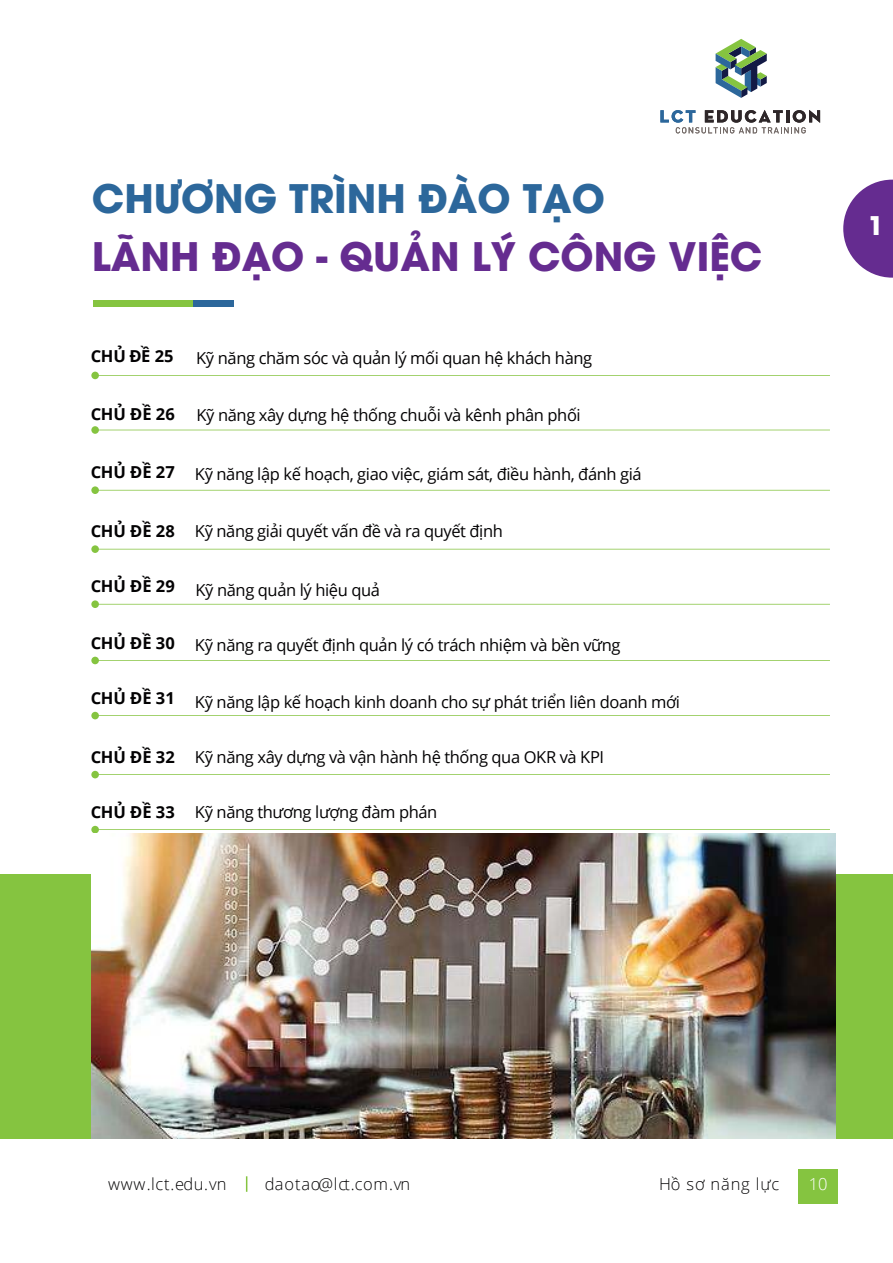
<style>
.page{position:relative;width:893px;height:1263px;background:#fff}
.page>*{position:absolute;margin:0;border:0;box-sizing:border-box;transform-origin:0 0}
.t1{font:700 39px "UTM Avo";color:#652c90}
.t2{font:700 39px "UTM Avo";color:#2c679b}
.t3{font:700 25.5px "UTM Avo";color:#fff}
.t4{font:16.5px "Open Sans";letter-spacing:-.025em;color:#030203}
.t5{font:700 16.5px "Open Sans";color:#030203}
.t6{font:300 16.5px "Open Sans";letter-spacing:.05em;color:#030203}
.t7{font:300 16.5px "Open Sans";letter-spacing:.03em;color:#030203}
.t8{font:300 16.5px "Open Sans";color:#fff}
.s1{font-weight:700}
</style>
<div class="page">
<div style="left:0;top:874px;width:893px;height:265px;background:#85c440"></div>
<div style="left:134px;top:300px;width:99px;height:6px;background:#2c679b"></div>
<div style="left:93px;top:300px;width:100px;height:6px;background:#85c440"></div>
<div style="left:91px;top:372px;width:8px;height:7px;background:#85c440;border-radius:4px"></div>
<div style="left:91px;top:426px;width:8px;height:8px;background:#85c440;border-radius:4px"></div>
<div style="left:91px;top:486px;width:8px;height:8px;background:#85c440;border-radius:4px"></div>
<div style="left:91px;top:545px;width:8px;height:8px;background:#85c440;border-radius:4px"></div>
<div style="left:91px;top:600px;width:8px;height:8px;background:#85c440;border-radius:4px"></div>
<div style="left:91px;top:657px;width:8px;height:7px;background:#85c440;border-radius:4px"></div>
<div style="left:91px;top:712px;width:8px;height:7px;background:#85c440;border-radius:4px"></div>
<div style="left:91px;top:771px;width:8px;height:7px;background:#85c440;border-radius:4px"></div>
<div style="left:91px;top:826px;width:8px;height:7px;background:#85c440;border-radius:4px"></div>
<img style="left:91px;top:833px;width:745px;height:306px">
<svg style="left:246px;top:1176px;width:1px;height:16px"></svg>
<div style="left:798px;top:1169px;width:40px;height:34px;background:#85c440"></div>
<svg style="left:716px;top:39px;width:51px;height:59px"></svg>
<svg style="left:660px;top:110px;width:160px;height:23px"></svg>
<svg style="left:843px;top:180px;width:50px;height:98px"></svg>
<h1 class="t2" style="left:92px;top:166px;width:514px">CHƯƠNG TRÌNH ĐÀO TẠO</h1>
<h1 class="t1" style="left:92px;top:224px;width:672px">LÃNH ĐẠO - QUẢN LÝ CÔNG VIỆC</h1>
<p class="t5" style="left:91px;top:347px;width:84px">CHỦ ĐỀ 25</p>
<p class="t4" style="left:196px;top:347px;width:398px">Kỹ năng chăm sóc và quản lý mối quan hệ khách hàng</p>
<p class="t5" style="left:91px;top:405px;width:86px">CHỦ ĐỀ 26</p>
<p class="t4" style="left:196px;top:404px;width:386px">Kỹ năng xây dựng hệ thống chuỗi và kênh phân phối</p>
<p class="t5" style="left:91px;top:463px;width:86px">CHỦ ĐỀ 27</p>
<p class="t4" style="left:195px;top:462px;width:448px">Kỹ năng lập kế hoạch, giao việc, giám sát, điều hành, đánh giá</p>
<p class="t5" style="left:91px;top:522px;width:86px">CHỦ ĐỀ 28</p>
<p class="t4" style="left:195px;top:520px;width:309px">Kỹ năng giải quyết vấn đề và ra quyết định</p>
<p class="t5" style="left:91px;top:577px;width:86px">CHỦ ĐỀ 29</p>
<p class="t4" style="left:195px;top:579px;width:186px">Kỹ năng quản lý hiệu quả</p>
<p class="t5" style="left:91px;top:633px;width:86px">CHỦ ĐỀ 30</p>
<p class="t4" style="left:195px;top:634px;width:427px">Kỹ năng ra quyết định quản lý có trách nhiệm và bền vững</p>
<p class="t5" style="left:91px;top:688px;width:86px">CHỦ ĐỀ 31</p>
<p class="t4" style="left:195px;top:690px;width:486px">Kỹ năng lập kế hoạch kinh doanh cho sự phát triển liên doanh mới</p>
<p class="t5" style="left:91px;top:747px;width:86px">CHỦ ĐỀ 32</p>
<p class="t4" style="left:91px;top:800px;width:348px"><span class="s1">CHỦ ĐỀ 33</span> Kỹ năng thương lượng đàm phán</p>
<p class="t4" style="left:195px;top:745px;width:411px">Kỹ năng xây dựng và vận hành hệ thống qua OKR và KPI</p>
<h2 class="t3" style="left:868px;top:210px;width:17px">1</h2>
<p class="t7" style="left:108px;top:1177px;width:120px">www.lct.edu.vn</p>
<p class="t6" style="left:265px;top:1177px;width:147px">daotao@lct.com.vn</p>
<p class="t6" style="left:659px;top:1177px;width:121px">Hồ sơ năng lực</p>
<p class="t8" style="left:809px;top:1177px;width:20px">10</p>
</div>
